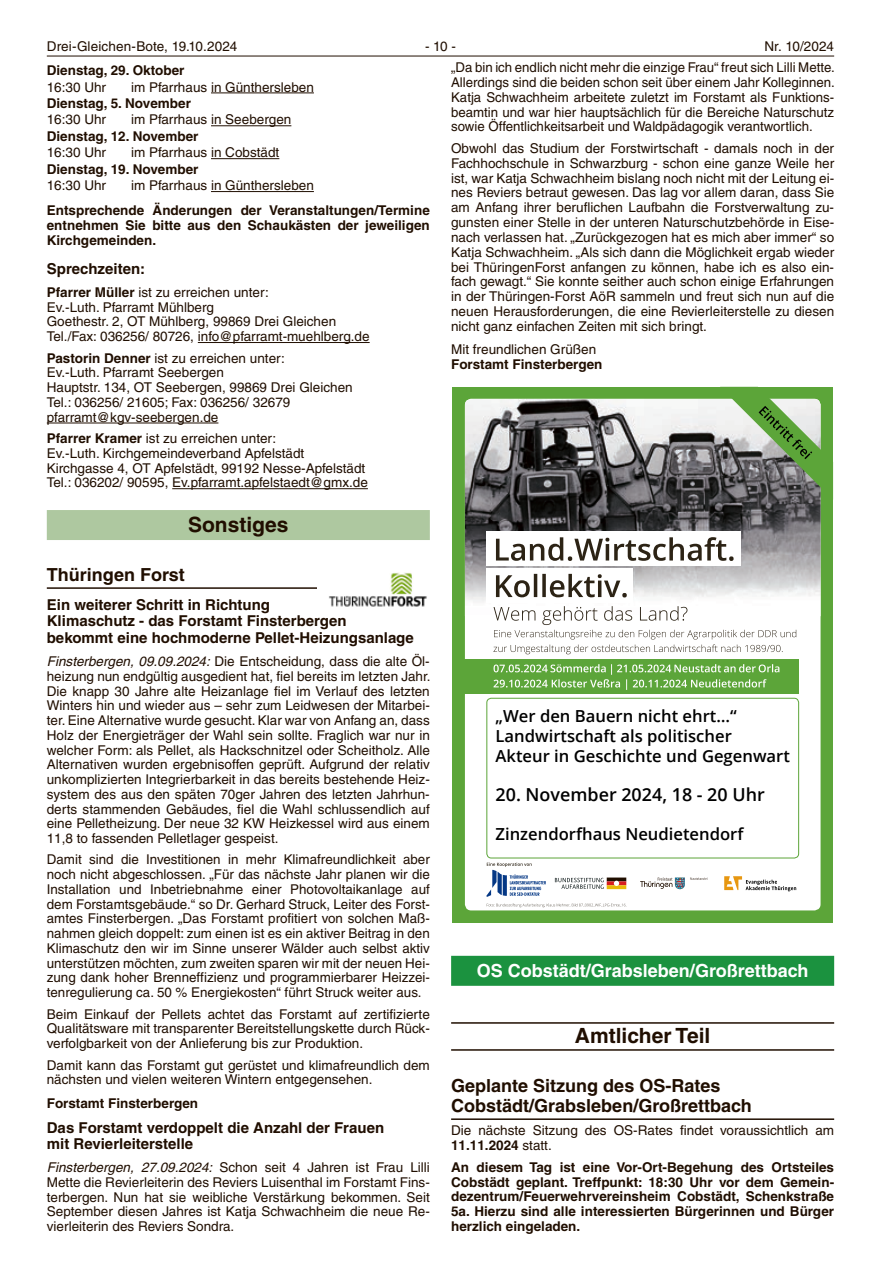
<style>
.page{position:relative;width:881px;height:1263px;background:#fff}
.page>*{position:absolute;margin:0;border:0;box-sizing:border-box;transform-origin:0 0}
.t1{font:700 21px "Helvetica LT";color:#200e00}
.t2{font:700 18px/19.8px "Helvetica LT";color:#200e00}
.t3{font:700 18px "Helvetica LT";color:#fff}
.t4{font:600 17.85px "Lkmwpt Open Sans";color:#000}
.t5{font:600 16.65px/20px "Lkmwpt Open Sans";color:#000}
.t6{font:700 15px/16.4px "Helvetica LT";color:#200e00}
.t7{font:13.5px/14.7px "Helvetica LT";color:#200e00;text-align:justify}
.t8{font:700 13.5px/14.9px "Helvetica LT";color:#200e00;text-align:justify}
.s1{font-weight:700}
.s2{font-style:italic}
</style>
<div class="page">
<hr style="left:47px;top:56px;width:786px;height:1px;background:#200e00">
<div style="left:451px;top:956px;width:382px;height:30px;background:#1b923f"></div>
<hr style="left:451px;top:1022px;width:382px;height:2px;background:#200e00">
<hr style="left:451px;top:1049px;width:382px;height:2px;background:#200e00">
<hr style="left:451px;top:1118px;width:382px;height:2px;background:#200e00">
<div style="left:452px;top:387px;width:380px;height:535px;background:#5ca539"></div>
<div style="left:464px;top:399px;width:356px;height:511px;background:#fff;border-radius:6px"></div>
<img style="left:464px;top:399px;width:356px;height:217px">
<div style="left:486px;top:698px;width:312px;height:160px;border:1px solid #5ca539;border-radius:4px"></div>
<div style="left:452px;top:659px;width:346px;height:34px;background:#5ca539"></div>
<svg style="left:493px;top:664px;width:286px;height:26px"></svg>
<svg style="left:719px;top:398px;width:102px;height:102px"></svg>
<svg style="left:486px;top:903px;width:140px;height:4px"></svg>
<svg style="left:486px;top:862px;width:59px;height:35px"></svg>
<svg style="left:554px;top:877px;width:72px;height:12px"></svg>
<svg style="left:640px;top:877px;width:67px;height:12px"></svg>
<svg style="left:724px;top:876px;width:71px;height:15px"></svg>
<svg style="left:493px;top:606px;width:303px;height:48px"></svg>
<div style="left:486px;top:532px;width:254px;height:34px;background:#fff"></div>
<svg style="left:495px;top:537px;width:238px;height:24px"></svg>
<div style="left:486px;top:568px;width:147px;height:34px;background:#fff"></div>
<svg style="left:495px;top:574px;width:131px;height:23px"></svg>
<hr style="left:198px;top:342px;width:171px;height:1px;background:#200e00">
<hr style="left:47px;top:423px;width:171px;height:1px;background:#200e00">
<hr style="left:172px;top:488px;width:196px;height:1px;background:#200e00">
<div style="left:47px;top:510px;width:382px;height:30px;background:#aec8a0"></div>
<hr style="left:47px;top:587px;width:382px;height:2px;background:#200e00">
<hr style="left:211px;top:93px;width:103px;height:1px;background:#200e00">
<hr style="left:211px;top:125px;width:80px;height:1px;background:#200e00">
<hr style="left:211px;top:158px;width:68px;height:1px;background:#200e00">
<hr style="left:211px;top:191px;width:103px;height:1px;background:#200e00">
<div style="left:317px;top:570px;width:112px;height:38px;background:#fff"></div>
<img style="left:329px;top:572px;width:98px;height:35px">
<p class="t7" style="left:47px;top:39px;width:192px">Drei-Gleichen-Bote, 19.10.2024</p>
<p class="t7" style="left:425px;top:39px;width:32px">- 10 -</p>
<p class="t7" style="left:451px;top:35px;width:385px;line-height:21.3px;text-align:right">Nr. 10/2024<br>„Da bin ich endlich nicht mehr die einzige Frau“ freut sich Lilli Mette.</p>
<p class="t7" style="left:451px;top:75px;width:385px">Allerdings sind die beiden schon seit über einem Jahr Kolleginnen.<br>Katja Schwachheim arbeitete zuletzt im Forstamt als Funktions&shy;beamtin und war hier hauptsächlich für die Bereiche Naturschutz sowie Öffentlichkeitsarbeit und Waldpädagogik verantwortlich.</p>
<p class="t7" style="left:451px;top:141px;width:384px">Obwohl das Studium der Forstwirtschaft - damals noch in der Fachhochschule in Schwarzburg - schon eine ganze Weile her ist, war Katja Schwachheim bislang noch nicht mit der Leitung ei&shy;nes Reviers betraut gewesen. Das lag vor allem daran, dass Sie am Anfang ihrer beruflichen Laufbahn die Forstverwaltung zu&shy;gunsten einer Stelle in der unteren Naturschutzbehörde in Eise&shy;nach verlassen hat. „Zurückgezogen hat es mich aber immer“ so Katja Schwachheim. „Als sich dann die Möglichkeit ergab wieder bei ThüringenForst anfangen zu können, habe ich es also ein&shy;fach gewagt.“ Sie konnte seither auch schon einige Erfahrungen in der Thüringen-Forst AöR sammeln und freut sich nun auf die neuen Herausforderungen, die eine Revierleiterstelle zu diesen nicht ganz einfachen Zeiten mit sich bringt.</p>
<p class="t7" style="left:451px;top:342px;width:147px">Mit freundlichen Grüßen</p>
<p class="t8" style="left:451px;top:357px;width:153px">Forstamt Finsterbergen</p>
<p class="t8" style="left:47px;top:63px;width:139px">Dienstag, 29. Oktober</p>
<p class="t7" style="left:47px;top:79px;width:61px">16:30 Uhr</p>
<p class="t7" style="left:131px;top:79px;width:184px">im Pfarrhaus in Günthersleben</p>
<p class="t8" style="left:47px;top:96px;width:146px">Dienstag, 5. November</p>
<p class="t7" style="left:47px;top:112px;width:61px">16:30 Uhr</p>
<p class="t7" style="left:131px;top:112px;width:162px">im Pfarrhaus in Seebergen</p>
<p class="t8" style="left:47px;top:128px;width:153px">Dienstag, 12. November</p>
<p class="t7" style="left:47px;top:145px;width:61px">16:30 Uhr</p>
<p class="t7" style="left:131px;top:145px;width:150px">im Pfarrhaus in Cobstädt</p>
<p class="t8" style="left:47px;top:161px;width:153px">Dienstag, 19. November</p>
<p class="t7" style="left:47px;top:178px;width:61px">16:30 Uhr</p>
<p class="t7" style="left:131px;top:178px;width:184px">im Pfarrhaus in Günthersleben</p>
<p class="t8" style="left:47px;top:203px;width:384px">Entsprechende Änderungen der Veranstaltungen/Termine entnehmen Sie bitte aus den Schaukästen der jeweiligen Kirchgemeinden.</p>
<p class="t6" style="left:47px;top:260px;width:100px">Sprechzeiten:</p>
<p class="t7" style="left:47px;top:285px;width:324px;text-align:left"><span class="s1">Pfarrer Müller</span> ist zu erreichen unter:<br>Ev.-Luth. Pfarramt Mühlberg<br>Goethestr. 2, OT Mühlberg, 99869 Drei Gleichen Tel./Fax: 036256/ 80726, info@pfarramt-muehlberg.de</p>
<p class="t7" style="left:47px;top:351px;width:307px;text-align:left"><span class="s1">Pastorin Denner</span> ist zu erreichen unter:<br>Ev.-Luth. Pfarramt Seebergen<br>Hauptstr. 134, OT Seebergen, 99869 Drei Gleichen Tel.: 036256/ 21605; Fax: 036256/ 32679 pfarramt@kgv-seebergen.de</p>
<p class="t7" style="left:47px;top:431px;width:322px;text-align:left"><span class="s1">Pfarrer Kramer</span> ist zu erreichen unter:<br>Ev.-Luth. Kirchgemeindeverband Apfelstädt Kirchgasse 4, OT Apfelstädt, 99192 Nesse-Apfelstädt Tel.: 036202/ 90595, Ev.pfarramt.apfelstaedt@gmx.de</p>
<h1 class="t1" style="left:188px;top:511px;width:102px">Sonstiges</h1>
<h2 class="t2" style="left:47px;top:564px;width:139px">Thüringen Forst</h2>
<p class="t6" style="left:47px;top:596px;width:368px">Ein weiterer Schritt in Richtung<br>Klimaschutz - das Forstamt Finsterbergen bekommt eine hochmoderne Pellet-Heizungsanlage</p>
<p class="t7" style="left:47px;top:654px;width:385px"><span class="s2">Finsterbergen, 09.09.2024:</span> Die Entscheidung, dass die alte Öl&shy;heizung nun endgültig ausgedient hat, fiel bereits im letzten Jahr.<br>Die knapp 30 Jahre alte Heizanlage fiel im Verlauf des letzten Winters hin und wieder aus – sehr zum Leidwesen der Mitarbei&shy;ter. Eine Alternative wurde gesucht. Klar war von Anfang an, dass Holz der Energieträger der Wahl sein sollte. Fraglich war nur in welcher Form: als Pellet, als Hackschnitzel oder Scheitholz. Alle Alternativen wurden ergebnisoffen geprüft. Aufgrund der relativ unkomplizierten Integrierbarkeit in das bereits bestehende Heiz&shy;system des aus den späten 70ger Jahren des letzten Jahrhun&shy;derts stammenden Gebäudes, fiel die Wahl schlussendlich auf eine Pelletheizung. Der neue 32 KW Heizkessel wird aus einem 11,8 to fassenden Pelletlager gespeist.</p>
<p class="t7" style="left:47px;top:852px;width:384px">Damit sind die Investitionen in mehr Klimafreundlichkeit aber noch nicht abgeschlossen. „Für das nächste Jahr planen wir die Installation und Inbetriebnahme einer Photovoltaikanlage auf dem Forstamtsgebäude.“ so Dr. Gerhard Struck, Leiter des Forst&shy;amtes Finsterbergen. „Das Forstamt profitiert von solchen Maß&shy;nahmen gleich doppelt: zum einen ist es ein aktiver Beitrag in den Klimaschutz den wir im Sinne unserer Wälder auch selbst aktiv unterstützen möchten, zum zweiten sparen wir mit der neuen Hei&shy;zung dank hoher Brenneffizienz und programmierbarer Heizzei&shy;tenregulierung ca. 50 % Energiekosten“ führt Struck weiter aus.</p>
<p class="t7" style="left:47px;top:1006px;width:384px">Beim Einkauf der Pellets achtet das Forstamt auf zertifizierte Qualitätsware mit transparenter Bereitstellungskette durch Rück&shy;verfolgbarkeit von der Anlieferung bis zur Produktion.</p>
<p class="t7" style="left:47px;top:1057px;width:384px">Damit kann das Forstamt gut gerüstet und klimafreundlich dem nächsten und vielen weiteren Wintern entgegensehen.</p>
<p class="t8" style="left:47px;top:1095px;width:153px">Forstamt Finsterbergen</p>
<p class="t6" style="left:47px;top:1119px;width:339px">Das Forstamt verdoppelt die Anzahl der Frauen mit Revierleiterstelle</p>
<p class="t7" style="left:47px;top:1160px;width:384px"><span class="s2">Finsterbergen, 27.09.2024:</span> Schon seit 4 Jahren ist Frau Lilli Mette die Revierleiterin des Reviers Luisenthal im Forstamt Fins&shy;terbergen. Nun hat sie weibliche Verstärkung bekommen. Seit September diesen Jahres ist Katja Schwachheim die neue Re&shy;vierleiterin des Reviers Sondra.</p>
<p class="t5" style="left:495px;top:705px;width:296px">„Wer den Bauern nicht ehrt…“<br>Landwirtschaft als politischer<br>Akteur in Geschichte und Gegenwart</p>
<h3 class="t4" style="left:495px;top:782px;width:271px">20. November 2024, 18 - 20 Uhr</h3>
<p class="t5" style="left:495px;top:824px;width:249px">Zinzendorfhaus Neudietendorf</p>
<h2 class="t3" style="left:476px;top:960px;width:333px">OS Cobstädt/Grabsleben/Großrettbach</h2>
<h1 class="t1" style="left:574px;top:1022px;width:137px">Amtlicher Teil</h1>
<h2 class="t2" style="left:451px;top:1076px;width:302px">Geplante Sitzung des OS-Rates<br>Cobstädt/Grabsleben/Großrettbach</h2>
<p class="t7" style="left:451px;top:1123px;width:384px">Die nächste Sitzung des OS-Rates findet voraussichtlich am<br><span class="s1">11.11.2024</span> statt.</p>
<p class="t8" style="left:451px;top:1159px;width:384px">An diesem Tag ist eine Vor-Ort-Begehung des Ortsteiles Cobstädt geplant. Treffpunkt: 18:30 Uhr vor dem Gemein&shy;dezentrum/Feuerwehrvereinsheim Cobstädt, Schenkstraße 5a. Hierzu sind alle interessierten Bürgerinnen und Bürger herzlich eingeladen.</p>
</div>
